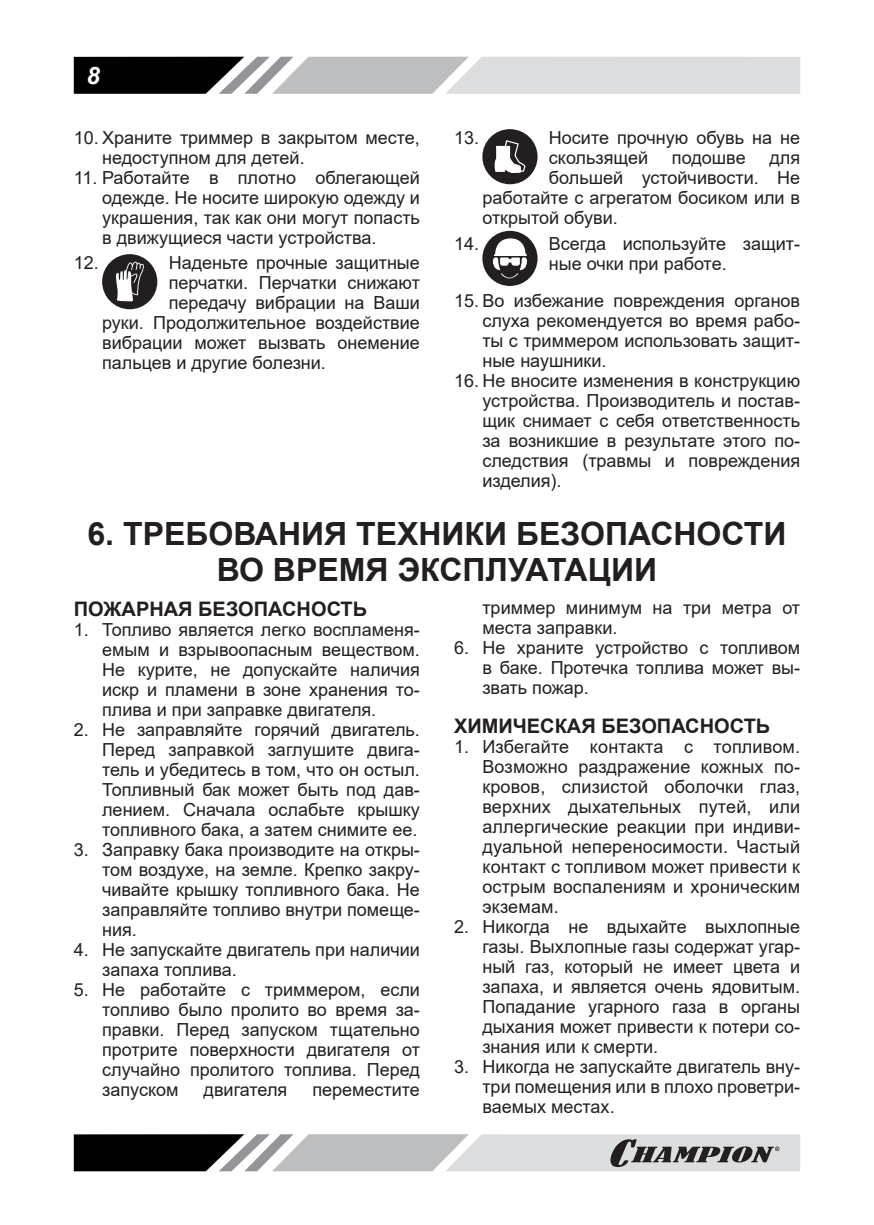
<style>
.page{position:relative;width:874px;height:1225px;background:#fff}
.page>*{position:absolute;margin:0;border:0;box-sizing:border-box;transform-origin:0 0}
.t1{font:700 32px/36px "Arial";color:#231f20;text-align:center}
.t2{font:italic 700 24px "Arial";color:#fff}
.t3{font:700 20px "Arial";color:#231f20}
.t4{font:18px/20px "Arial";color:#231f20;text-align:justify}
</style>
<div class="page">
<svg style="left:74px;top:57px;width:725px;height:37px;background:#a7a8a9"></svg>
<svg style="left:74px;top:1134px;width:725px;height:37px;background:#9c9c9d"></svg>
<div style="left:102px;top:254px;width:55px;height:55px;background:#231f20;border-radius:50%"></div>
<svg style="left:116px;top:262px;width:28px;height:39px"></svg>
<div style="left:482px;top:129px;width:55px;height:55px;background:#231f20;border-radius:50%"></div>
<svg style="left:494px;top:140px;width:31px;height:33px"></svg>
<div style="left:482px;top:231px;width:55px;height:55px;background:#231f20;border-radius:50%"></div>
<svg style="left:492px;top:238px;width:35px;height:32px"></svg>
<svg style="left:500px;top:273px;width:18px;height:7px"></svg>
<h2 class="t2" style="left:87px;top:67px;width:15px">8</h2>
<p class="t4" style="left:102px;top:127px;width:319px;text-indent:-28px">10. Храните триммер в закрытом месте, недоступном для детей.</p>
<p class="t4" style="left:102px;top:167px;width:319px;text-indent:-28px">11. Работайте в плотно облегающей одежде. Не носите широкую одежду и украшения, так как они могут попасть в движущиеся части устройства.</p>
<p class="t4" style="left:74px;top:253px;width:27px">12.</p>
<p class="t4" style="left:168px;top:253px;width:253px">Наденьте прочные защитные</p>
<p class="t4" style="left:168px;top:273px;width:253px">перчатки. Перчатки снижают</p>
<p class="t4" style="left:168px;top:293px;width:253px">передачу вибрации на Ваши</p>
<p class="t4" style="left:102px;top:313px;width:319px">руки. Продолжительное воздействие</p>
<p class="t4" style="left:102px;top:333px;width:319px">вибрации может вызвать онемение</p>
<p class="t4" style="left:102px;top:353px;width:225px">пальцев и другие болезни.</p>
<p class="t4" style="left:454px;top:128px;width:27px">13.</p>
<p class="t4" style="left:548px;top:128px;width:253px">Носите прочную обувь на не скользящей</p>
<p class="t4" style="left:671px;top:148px;width:75px">подошве</p>
<p class="t4" style="left:769px;top:148px;width:32px">для</p>
<p class="t4" style="left:548px;top:168px;width:253px">большей устойчивости. Не</p>
<p class="t4" style="left:482px;top:188px;width:319px">работайте с агрегатом босиком или в</p>
<p class="t4" style="left:482px;top:208px;width:137px">открытой обуви.</p>
<p class="t4" style="left:454px;top:234px;width:27px">14.</p>
<p class="t4" style="left:548px;top:233px;width:253px">Всегда используйте защит&shy;ные очки при работе.</p>
<p class="t4" style="left:482px;top:290px;width:319px;text-indent:-28px">15. Во избежание повреждения органов слуха рекомендуется во время рабо&shy;ты с триммером использовать защит&shy;ные наушники.</p>
<p class="t4" style="left:482px;top:370px;width:319px;text-indent:-28px">16. Не вносите изменения в конструкцию устройства. Производитель и постав&shy;щик снимает с себя ответственность за возникшие в результате этого по&shy;следствия (травмы и повреждения изделия).</p>
<h1 class="t1" style="left:87px;top:516px;width:700px">6. ТРЕБОВАНИЯ ТЕХНИКИ БЕЗОПАСНОСТИ<br>ВО ВРЕМЯ ЭКСПЛУАТАЦИИ</h1>
<p class="t3" style="left:74px;top:594px;width:295px">ПОЖАРНАЯ БЕЗОПАСНОСТЬ</p>
<p class="t4" style="left:102px;top:619px;width:319px;text-indent:-28px">1. Топливо является легко воспламеня&shy;емым и взрывоопасным веществом.<br>Не курите, не допускайте наличия искр и пламени в зоне хранения то&shy;плива и при заправке двигателя.</p>
<p class="t4" style="left:102px;top:719px;width:319px;text-indent:-28px">2. Не заправляйте горячий двигатель.<br>Перед заправкой заглушите двига&shy;тель и убедитесь в том, что он остыл.<br>Топливный бак может быть под дав&shy;лением. Сначала ослабьте крышку топливного бака, а затем снимите ее.</p>
<p class="t4" style="left:102px;top:839px;width:319px;text-indent:-28px">3. Заправку бака производите на откры&shy;том воздухе, на земле. Крепко закру&shy;чивайте крышку топливного бака. Не заправляйте топливо внутри помеще&shy;ния.</p>
<p class="t4" style="left:102px;top:939px;width:319px;text-indent:-28px">4. Не запускайте двигатель при наличии запаха топлива.</p>
<p class="t4" style="left:102px;top:979px;width:319px;text-indent:-28px">5. Не работайте с триммером, если топливо было пролито во время за&shy;правки. Перед запуском тщательно протрите поверхности двигателя от случайно пролитого топлива. Перед запуском</p>
<p class="t4" style="left:482px;top:598px;width:319px">триммер минимум на три метра от места заправки.</p>
<p class="t4" style="left:482px;top:638px;width:319px;text-indent:-28px">6. Не храните устройство с топливом в баке. Протечка топлива может вы&shy;звать пожар.</p>
<p class="t3" style="left:454px;top:712px;width:318px">ХИМИЧЕСКАЯ БЕЗОПАСНОСТЬ</p>
<p class="t4" style="left:482px;top:737px;width:319px;text-indent:-28px">1. Избегайте контакта с топливом.<br>Возможно раздражение кожных по&shy;кровов, слизистой оболочки глаз, верхних дыхательных путей, или аллергические реакции при индиви&shy;дуальной непереносимости. Частый контакт с топливом может привести к острым воспалениям и хроническим экземам.</p>
<p class="t4" style="left:482px;top:917px;width:319px;text-indent:-28px">2. Никогда не вдыхайте выхлопные газы. Выхлопные газы содержат угар&shy;ный газ, который не имеет цвета и запаха, и является очень ядовитым.<br>Попадание угарного газа в органы дыхания может привести к потери со&shy;знания или к смерти.</p>
<p class="t4" style="left:482px;top:1057px;width:319px;text-indent:-28px">3. Никогда не запускайте двигатель вну&shy;три помещения или в плохо проветри&shy;ваемых местах.</p>
<p class="t4" style="left:203px;top:1079px;width:85px">двигателя</p>
<p class="t4" style="left:312px;top:1079px;width:109px">переместите</p>
</div>
